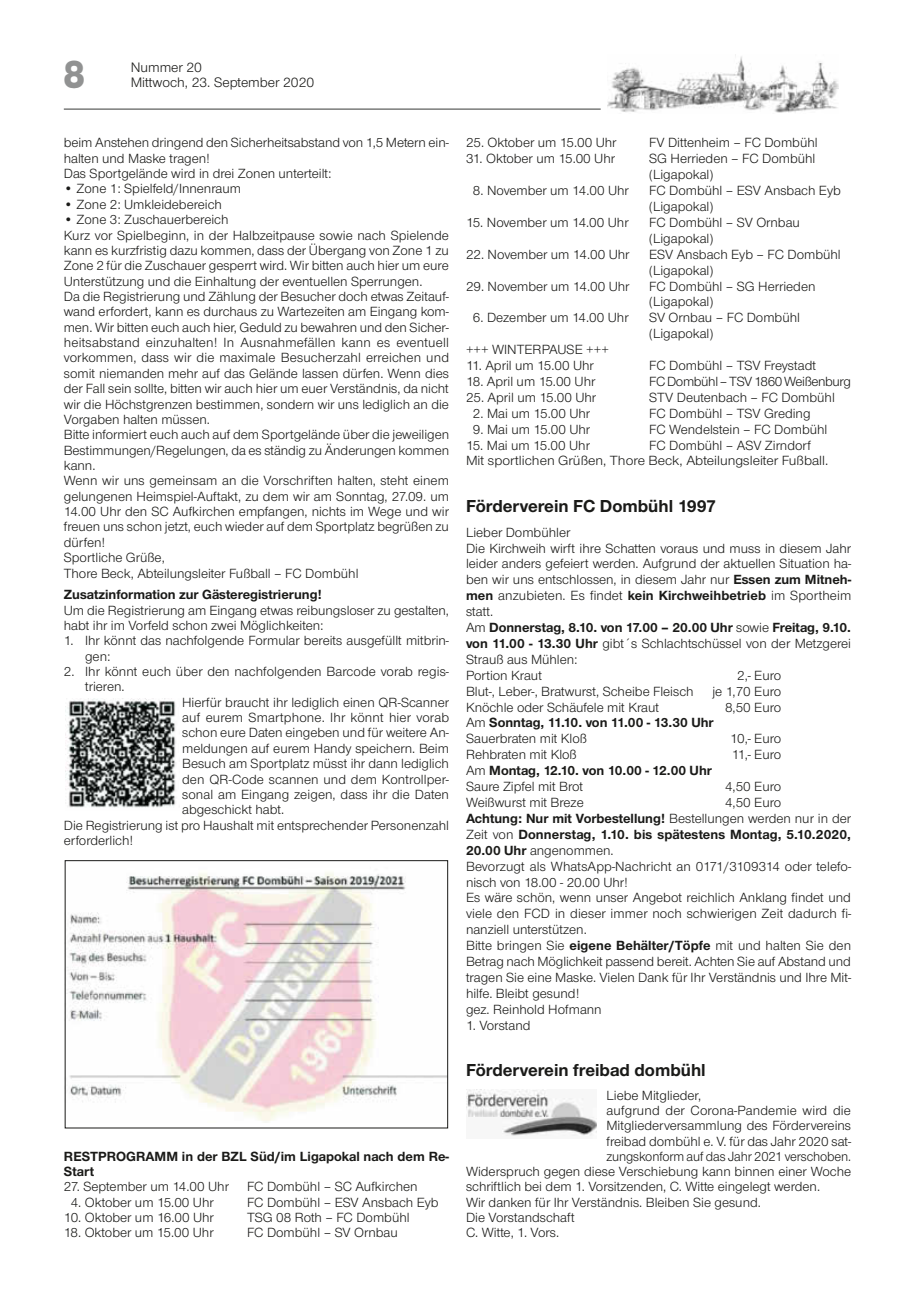
<style>
.page{position:relative;width:915px;height:1297px;background:#fff}
.page>*{position:absolute;margin:0;border:0;box-sizing:border-box;transform-origin:0 0}
.t1{font:900 39px "Helvetica Neue";color:#919292;scale:.8 1}
.t2{font:700 18px "Nimbus Sans Novus T";color:#1a1a18}
.t3{font:14.25px/15px "Nimbus Sans Novus T";color:#1a1a18}
.t4{font:13.8px/15.9px "Nimbus Sans Novus T";color:#1a1a18}
.t5{font:700 13.8px/15.9px "Nimbus Sans Novus T";color:#1a1a18}
.t6{font:13.8px "Nimbus Sans Novus T";color:#1a1a18;scale:.96 1}
.t7{font:13.8px "Nimbus Sans Novus T";letter-spacing:-.025em;color:#1a1a18}
.s1{font-weight:700}
.s2{font-weight:400}
</style>
<div class="page">
<img style="left:607px;top:54px;width:230px;height:59px">
<hr style="left:64px;top:108px;width:536px;height:2px;background:#868786">
<img style="left:66px;top:698px;width:110px;height:110px">
<img style="left:67px;top:872px;width:378px;height:250px">
<img style="left:466px;top:1089px;width:130px;height:47px">
<h1 class="t1" style="left:64px;top:51px;width:28px">8</h1>
<p class="t3" style="left:131px;top:60px;width:185px">Nummer 20<br>Mittwoch, 23. September 2020</p>
<p class="t4" style="left:64px;top:135px;width:386px;line-height:15.3px">beim Anstehen dringend den Sicherheitsabstand von 1,5 Metern ein&shy;halten und Maske tragen!<br>Das Sportgelände wird in drei Zonen unterteilt:</p>
<p class="t4" style="left:64px;top:181px;width:179px">• Zone 1: Spielfeld/Innenraum</p>
<p class="t4" style="left:64px;top:196px;width:159px">• Zone 2: Umkleidebereich</p>
<p class="t4" style="left:64px;top:212px;width:387px;line-height:15.3px">• Zone 3: Zuschauerbereich<br>Kurz vor Spielbeginn, in der Halbzeitpause sowie nach Spielende kann es kurzfristig dazu kommen, dass der Übergang von Zone 1 zu Zone 2 für die Zuschauer gesperrt wird. Wir bitten auch hier um eure Unterstützung und die Einhaltung der eventuellen Sperrungen.<br>Da die Registrierung und Zählung der Besucher doch etwas Zeitauf&shy;wand erfordert, kann es durchaus zu Wartezeiten am Eingang kom&shy;men. Wir bitten euch auch hier, Geduld zu bewahren und den Sicher&shy;heitsabstand einzuhalten! In Ausnahmefällen kann es eventuell vorkommen, dass wir die maximale Besucherzahl erreichen und somit niemanden mehr auf das Gelände lassen dürfen. Wenn dies der Fall sein sollte, bitten wir auch hier um euer Verständnis, da nicht wir die Höchstgrenzen bestimmen, sondern wir uns lediglich an die Vorgaben halten müssen.<br>Bitte informiert euch auch auf dem Sportgelände über die jeweiligen Bestimmungen/Regelungen, da es ständig zu Änderungen kommen kann.<br>Wenn wir uns gemeinsam an die Vorschriften halten, steht einem gelungenen Heimspiel-Auftakt, zu dem wir am Sonntag, 27.09. um 14.00 Uhr den SC Aufkirchen empfangen, nichts im Wege und wir freuen uns schon jetzt, euch wieder auf dem Sportplatz begrüßen zu dürfen!<br>Sportliche Grüße,<br>Thore Beck, Abteilungsleiter Fußball – FC Dombühl</p>
<p class="t5" style="left:64px;top:586px;width:259px">Zusatzinformation zur Gästeregistrierung!</p>
<p class="t4" style="left:64px;top:602px;width:386px;line-height:15.3px">Um die Registrierung am Eingang etwas reibungsloser zu gestalten, habt ihr im Vorfeld schon zwei Möglichkeiten:</p>
<p class="t4" style="left:85px;top:633px;width:365px;line-height:15.3px;text-indent:-21px">1. Ihr könnt das nachfolgende Formular bereits ausgefüllt mitbrin&shy;gen:</p>
<p class="t4" style="left:64px;top:663px;width:386px">2. Ihr könnt euch über den nachfolgenden Barcode vorab regis-</p>
<p class="t4" style="left:85px;top:679px;width:41px">trieren.</p>
<p class="t4" style="left:182px;top:694px;width:268px">Hierfür braucht ihr lediglich einen QR-Scanner</p>
<p class="t4" style="left:182px;top:709px;width:268px">auf eurem Smartphone. Ihr könnt hier vorab</p>
<p class="t4" style="left:182px;top:725px;width:268px">schon eure Daten eingeben und für weitere An-</p>
<p class="t4" style="left:182px;top:740px;width:268px">meldungen auf eurem Handy speichern. Beim</p>
<p class="t4" style="left:182px;top:755px;width:268px">Besuch am Sportplatz müsst ihr dann lediglich</p>
<p class="t4" style="left:182px;top:771px;width:268px">den QR-Code scannen und dem Kontrollper-</p>
<p class="t4" style="left:182px;top:786px;width:268px">sonal am Eingang zeigen, dass ihr die Daten</p>
<p class="t4" style="left:182px;top:801px;width:103px">abgeschickt habt.</p>
<p class="t4" style="left:64px;top:817px;width:386px">Die Registrierung ist pro Haushalt mit entsprechender Personenzahl</p>
<p class="t4" style="left:64px;top:832px;width:71px">erforderlich!</p>
<p class="t5" style="left:64px;top:1148px;width:386px;line-height:15.3px">RESTPROGRAMM in der BZL Süd/im Ligapokal nach dem Re-<br>Start</p>
<p class="t4" style="left:64px;top:1178px;width:167px">27. September um 14.00 Uhr</p>
<p class="t4" style="left:247px;top:1178px;width:172px">FC Dombühl – SC Aufkirchen</p>
<p class="t4" style="left:71px;top:1194px;width:144px">4. Oktober um 15.00 Uhr</p>
<p class="t4" style="left:247px;top:1194px;width:193px">FC Dombühl – ESV Ansbach Eyb</p>
<p class="t4" style="left:64px;top:1209px;width:151px">10. Oktober um 16.00 Uhr</p>
<p class="t4" style="left:247px;top:1209px;width:164px">TSG 08 Roth – FC Dombühl</p>
<p class="t4" style="left:64px;top:1224px;width:151px">18. Oktober um 15.00 Uhr</p>
<p class="t4" style="left:247px;top:1224px;width:152px">FC Dombühl – SV Ornbau</p>
<p class="t4" style="left:466px;top:135px;width:152px">25. Oktober um 15.00 Uhr</p>
<p class="t4" style="left:649px;top:135px;width:170px">FV Dittenheim – FC Dombühl</p>
<p class="t4" style="left:466px;top:151px;width:150px">31. Oktober um 15.00 Uhr</p>
<p class="t4" style="left:649px;top:151px;width:168px">SG Herrieden – FC Dombühl (Ligapokal)</p>
<p class="t4" style="left:472px;top:182px;width:157px">8. November um 14.00 Uhr</p>
<p class="t4" style="left:649px;top:182px;width:193px">FC Dombühl – ESV Ansbach Eyb (Ligapokal)</p>
<p class="t4" style="left:466px;top:214px;width:164px">15. November um 14.00 Uhr</p>
<p class="t4" style="left:649px;top:214px;width:152px">FC Dombühl – SV Ornbau (Ligapokal)</p>
<p class="t4" style="left:466px;top:246px;width:165px">22. November um 14.00 Uhr</p>
<p class="t4" style="left:649px;top:246px;width:193px">ESV Ansbach Eyb – FC Dombühl (Ligapokal)</p>
<p class="t4" style="left:466px;top:278px;width:165px">29. November um 14.00 Uhr</p>
<p class="t4" style="left:649px;top:278px;width:168px">FC Dombühl – SG Herrieden (Ligapokal)</p>
<p class="t4" style="left:472px;top:310px;width:157px">6. Dezember um 14.00 Uhr</p>
<p class="t4" style="left:649px;top:310px;width:152px">SV Ornbau – FC Dombühl (Ligapokal)</p>
<p class="t4" style="left:466px;top:341px;width:144px">+++ WINTERPAUSE +++</p>
<p class="t4" style="left:466px;top:357px;width:129px">11. April um 15.00 Uhr</p>
<p class="t4" style="left:649px;top:357px;width:168px">FC Dombühl – TSV Freystadt</p>
<p class="t4" style="left:466px;top:373px;width:131px">18. April um 15.00 Uhr</p>
<p class="t7" style="left:649px;top:373px;width:203px">FC Dombühl – TSV 1860 Weißenburg</p>
<p class="t4" style="left:466px;top:389px;width:132px">25. April um 15.00 Uhr</p>
<p class="t4" style="left:649px;top:389px;width:187px">STV Deutenbach – FC Dombühl</p>
<p class="t4" style="left:472px;top:405px;width:119px">2. Mai um 15.00 Uhr</p>
<p class="t4" style="left:649px;top:405px;width:163px">FC Dombühl – TSV Greding</p>
<p class="t4" style="left:472px;top:421px;width:119px">9. Mai um 15.00 Uhr</p>
<p class="t4" style="left:649px;top:421px;width:180px">FC Wendelstein – FC Dombühl</p>
<p class="t4" style="left:466px;top:437px;width:125px">15. Mai um 15.00 Uhr</p>
<p class="t4" style="left:466px;top:437px;width:364px;text-indent:183px">FC Dombühl – ASV Zirndorf<br>Mit sportlichen Grüßen, Thore Beck, Abteilungsleiter Fußball.</p>
<h2 class="t2" style="left:466px;top:496px;width:251px">Förderverein FC Dombühl 1997</h2>
<p class="t4" style="left:466px;top:524px;width:386px">Lieber Dombühler<br>Die Kirchweih wirft ihre Schatten voraus und muss in diesem Jahr leider anders gefeiert werden. Aufgrund der aktuellen Situation ha&shy;ben wir uns entschlossen, in diesem Jahr nur <span class="s1">Essen zum Mitneh&shy;men</span> anzubieten. Es findet <span class="s1">kein Kirchweihbetrieb</span> im Sportheim statt.<br>Am <span class="s1">Donnerstag, 8.10. von 17.00 – 20.00 Uhr</span> sowie <span class="s1">Freitag, 9.10. von 11.00 - 13.30 Uhr</span> gibt´s Schlachtschüssel von der Metzgerei Strauß aus Mühlen:<br>Portion Kraut</p>
<p class="t4" style="left:736px;top:667px;width:46px">2,- Euro</p>
<p class="t4" style="left:466px;top:683px;width:229px">Blut-, Leber-, Bratwurst, Scheibe Fleisch</p>
<p class="t4" style="left:712px;top:683px;width:70px">je 1,70 Euro</p>
<p class="t4" style="left:466px;top:699px;width:195px">Knöchle oder Schäufele mit Kraut</p>
<p class="t4" style="left:724px;top:699px;width:58px">8,50 Euro</p>
<p class="t5" style="left:466px;top:715px;width:249px"><span class="s2">Am</span> Sonntag, 11.10. von 11.00 - 13.30 Uhr<br><span class="s2">Sauerbraten mit Kloß</span></p>
<p class="t4" style="left:730px;top:731px;width:53px">10,- Euro</p>
<p class="t4" style="left:466px;top:746px;width:112px">Rehbraten mit Kloß</p>
<p class="t4" style="left:731px;top:746px;width:51px">11,- Euro</p>
<p class="t5" style="left:466px;top:762px;width:247px"><span class="s2">Am</span> Montag, 12.10. von 10.00 - 12.00 Uhr<br><span class="s2">Saure Zipfel mit Brot</span></p>
<p class="t4" style="left:724px;top:778px;width:58px">4,50 Euro</p>
<p class="t4" style="left:466px;top:794px;width:119px">Weißwurst mit Breze</p>
<p class="t4" style="left:466px;top:794px;width:386px;text-indent:259px">4,50 Euro<br><span class="s1">Achtung: Nur mit Vorbestellung!</span> Bestellungen werden nur in der Zeit von <span class="s1">Donnerstag, 1.10. bis spätestens Montag, 5.10.2020, 20.00 Uhr</span> angenommen.<br>Bevorzugt als WhatsApp-Nachricht an 0171/3109314 oder telefo&shy;nisch von 18.00 - 20.00 Uhr!<br>Es wäre schön, wenn unser Angebot reichlich Anklang findet und viele den FCD in dieser immer noch schwierigen Zeit dadurch fi&shy;nanziell unterstützen.<br>Bitte bringen Sie <span class="s1">eigene Behälter/Töpfe</span> mit und halten Sie den Betrag nach Möglichkeit passend bereit. Achten Sie auf Abstand und tragen Sie eine Maske. Vielen Dank für Ihr Verständnis und Ihre Mit&shy;hilfe. Bleibt gesund!<br>gez. Reinhold Hofmann</p>
<p class="t4" style="left:466px;top:1017px;width:66px">1. Vorstand</p>
<h2 class="t2" style="left:466px;top:1059px;width:241px">Förderverein freibad dombühl</h2>
<p class="t4" style="left:606px;top:1087px;width:96px">Liebe Mitglieder,</p>
<p class="t4" style="left:606px;top:1102px;width:246px">aufgrund der Corona-Pandemie wird die</p>
<p class="t4" style="left:606px;top:1117px;width:246px">Mitgliederversammlung des Fördervereins</p>
<p class="t4" style="left:606px;top:1133px;width:246px">freibad dombühl e. V. für das Jahr 2020 sat-</p>
<p class="t6" style="left:606px;top:1148px;width:256px">zungskonform auf das Jahr 2021 verschoben.</p>
<p class="t4" style="left:466px;top:1163px;width:386px">Widerspruch gegen diese Verschiebung kann binnen einer Woche</p>
<p class="t4" style="left:466px;top:1179px;width:355px">schriftlich bei dem 1. Vorsitzenden, C. Witte eingelegt werden.</p>
<p class="t4" style="left:466px;top:1194px;width:296px">Wir danken für Ihr Verständnis. Bleiben Sie gesund.</p>
<p class="t4" style="left:466px;top:1209px;width:110px">Die Vorstandschaft</p>
<p class="t4" style="left:466px;top:1225px;width:95px">C. Witte, 1. Vors.</p>
</div>
